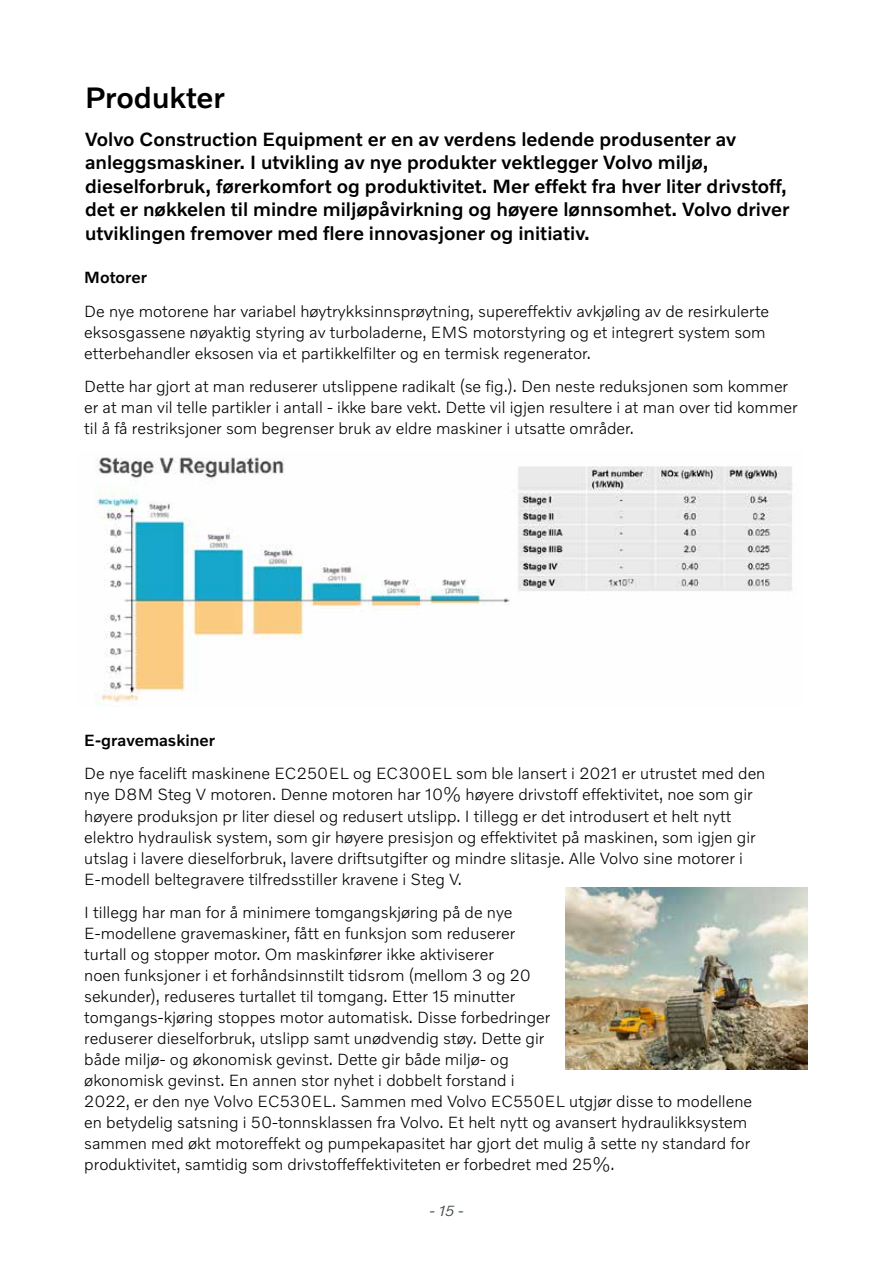
<style>
.page{position:relative;width:893px;height:1263px;background:#fff}
.page>*{position:absolute;margin:0;border:0;box-sizing:border-box;transform-origin:0 0}
.t1{font:500 30px "Volvo Novum";color:#000}
.t2{font:500 19.5px/23.4px "Volvo Novum";color:#000}
.t3{font:300 16.5px/21px "Volvo Novum";color:#000}
.t4{font:500 16.5px "Volvo Novum";color:#000}
.t5{font:italic 300 15px "Volvo Novum";color:#3b4448}
</style>
<div class="page">
<img style="left:565px;top:887px;width:243px;height:182px">
<img style="left:95px;top:457px;width:698px;height:245px">
<h1 class="t1" style="left:85px;top:79px;width:141px">Produkter</h1>
<p class="t2" style="left:85px;top:127px;width:706px">Volvo Construction Equipment er en av verdens ledende produsenter av anleggsmaskiner. I utvikling av nye produkter vektlegger Volvo miljø, dieselforbruk, førerkomfort og produktivitet. Mer effekt fra hver liter drivstoff, det er nøkkelen til mindre miljøpåvirkning og høyere lønnsomhet. Volvo driver utviklingen fremover med flere innovasjoner og initiativ.</p>
<p class="t4" style="left:84px;top:267px;width:64px">Motorer</p>
<p class="t3" style="left:84px;top:300px;width:686px">De nye motorene har variabel høytrykksinnsprøytning, supereffektiv avkjøling av de resirkulerte eksosgassene nøyaktig styring av turboladerne, EMS motorstyring og et integrert system som etterbehandler eksosen via et partikkelfilter og en termisk regenerator.</p>
<p class="t3" style="left:84px;top:376px;width:715px">Dette har gjort at man reduserer utslippene radikalt (se fig.). Den neste reduksjonen som kommer er at man vil telle partikler i antall - ikke bare vekt. Dette vil igjen resultere i at man over tid kommer til å få restriksjoner som begrenser bruk av eldre maskiner i utsatte områder.</p>
<p class="t4" style="left:84px;top:729px;width:132px">E-gravemaskiner</p>
<p class="t3" style="left:84px;top:763px;width:683px">De nye facelift maskinene EC250EL og EC300EL som ble lansert i 2021 er utrustet med den nye D8M Steg V motoren. Denne motoren har 10% høyere drivstoff effektivitet, noe som gir høyere produksjon pr liter diesel og redusert utslipp. I tillegg er det introdusert et helt nytt elektro hydraulisk system, som gir høyere presisjon og effektivitet på maskinen, som igjen gir utslag i lavere dieselforbruk, lavere driftsutgifter og mindre slitasje. Alle Volvo sine motorer i E-modell beltegravere tilfredsstiller kravene i Steg V.</p>
<p class="t3" style="left:84px;top:901px;width:669px">I tillegg har man for å minimere tomgangskjøring på de nye<br>E-modellene gravemaskiner, fått en funksjon som reduserer<br>turtall og stopper motor. Om maskinfører ikke aktiviserer<br>noen funksjoner i et forhåndsinnstilt tidsrom (mellom 3 og 20<br>sekunder), reduseres turtallet til tomgang. Etter 15 minutter<br>tomgangs-kjøring stoppes motor automatisk. Disse forbedringer<br>reduserer dieselforbruk, utslipp samt unødvendig støy. Dette gir<br>både miljø- og økonomisk gevinst. Dette gir både miljø- og<br>økonomisk gevinst. En annen stor nyhet i dobbelt forstand i<br>2022, er den nye Volvo EC530EL. Sammen med Volvo EC550EL utgjør disse to modellene en betydelig satsning i 50-tonnsklassen fra Volvo. Et helt nytt og avansert hydraulikksystem sammen med økt motoreffekt og pumpekapasitet har gjort det mulig å sette ny standard for produktivitet, samtidig som drivstoffeffektiviteten er forbedret med 25%.</p>
<p class="t5" style="left:429px;top:1201px;width:36px">- 15 -</p>
</div>
